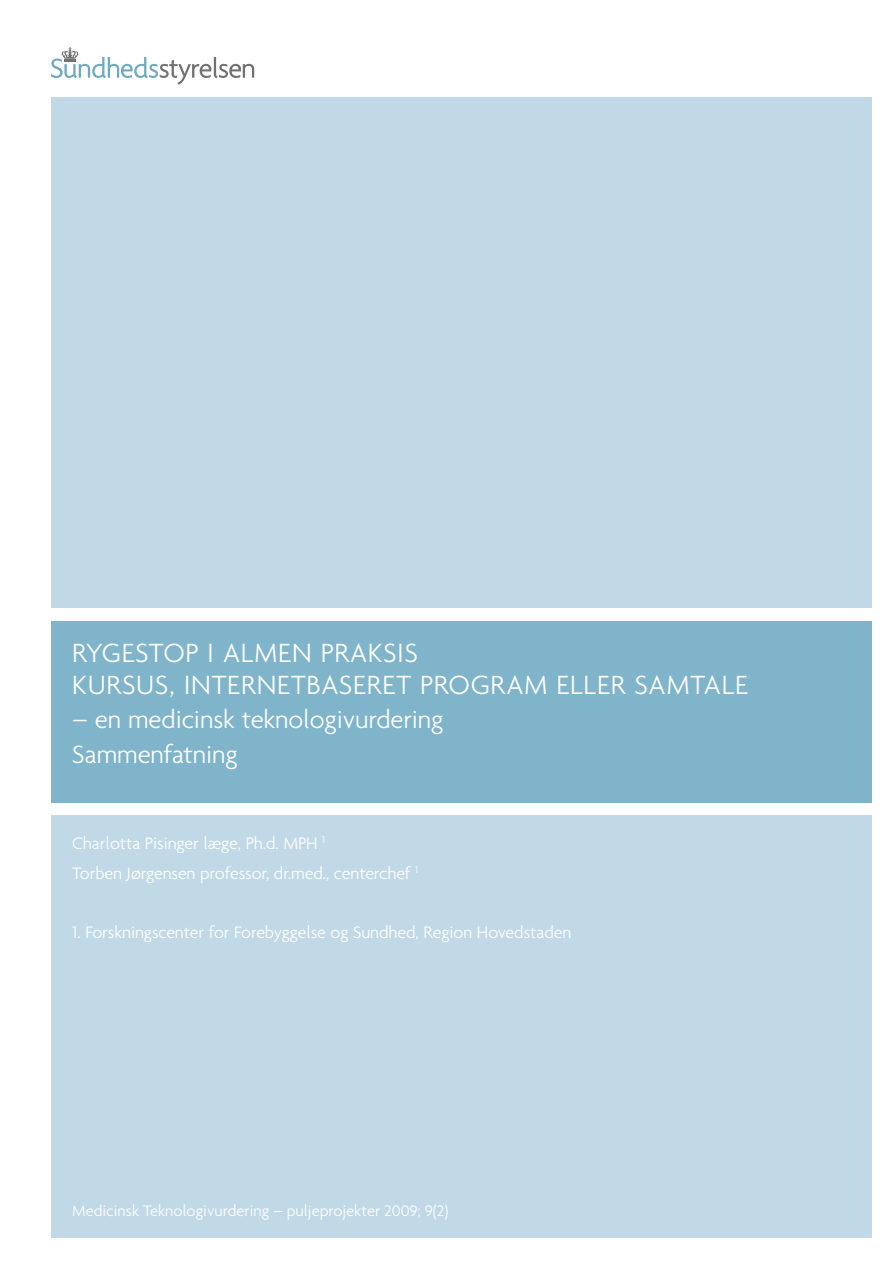
<style>
.page{position:relative;width:893px;height:1263px;background:#fff}
.page>*{position:absolute;margin:0;border:0;box-sizing:border-box;transform-origin:0 0}
.t1{font:300 28.5px/31.5px "Agenda";letter-spacing:.025em;color:#fff}
.t2{font:300 27px/34.5px "Agenda";letter-spacing:-.005em;color:#fff}
.t3{font:300 18px/29.5px "Agenda";letter-spacing:-.005em;color:#fff}
.t4{font:300 16.5px "Agenda";color:#fff}
</style>
<div class="page">
<div style="left:51px;top:815px;width:821px;height:422px;background:#c1d9e6"></div>
<div style="left:51px;top:98px;width:821px;height:510px;background:#c1d9e6"></div>
<div style="left:51px;top:621px;width:821px;height:181px;background:#80b4cb"></div>
<svg style="left:51px;top:47px;width:203px;height:37px"></svg>
<h1 class="t1" style="left:72px;top:637px;width:677px">Rygestop i almen praksis<br>Kursus, internetbaseret program eller samtale</h1>
<h2 class="t2" style="left:72px;top:702px;width:373px">– en medicinsk teknologivurdering<br>Sammenfatning</h2>
<p class="t3" style="left:72px;top:828px;width:347px">Charlotta Pisinger læge, Ph.d. MPH <sup>1<br></sup>Torben Jørgensen professor, dr.med., centerchef <sup>1</sup></p>
<p class="t3" style="left:72px;top:917px;width:501px">1. Forskningscenter for Forebyggelse og Sundhed, Region Hovedstaden</p>
<p class="t4" style="left:72px;top:1201px;width:378px">Medicinsk Teknologivurdering – puljeprojekter 2009; 9(2)</p>
</div>
